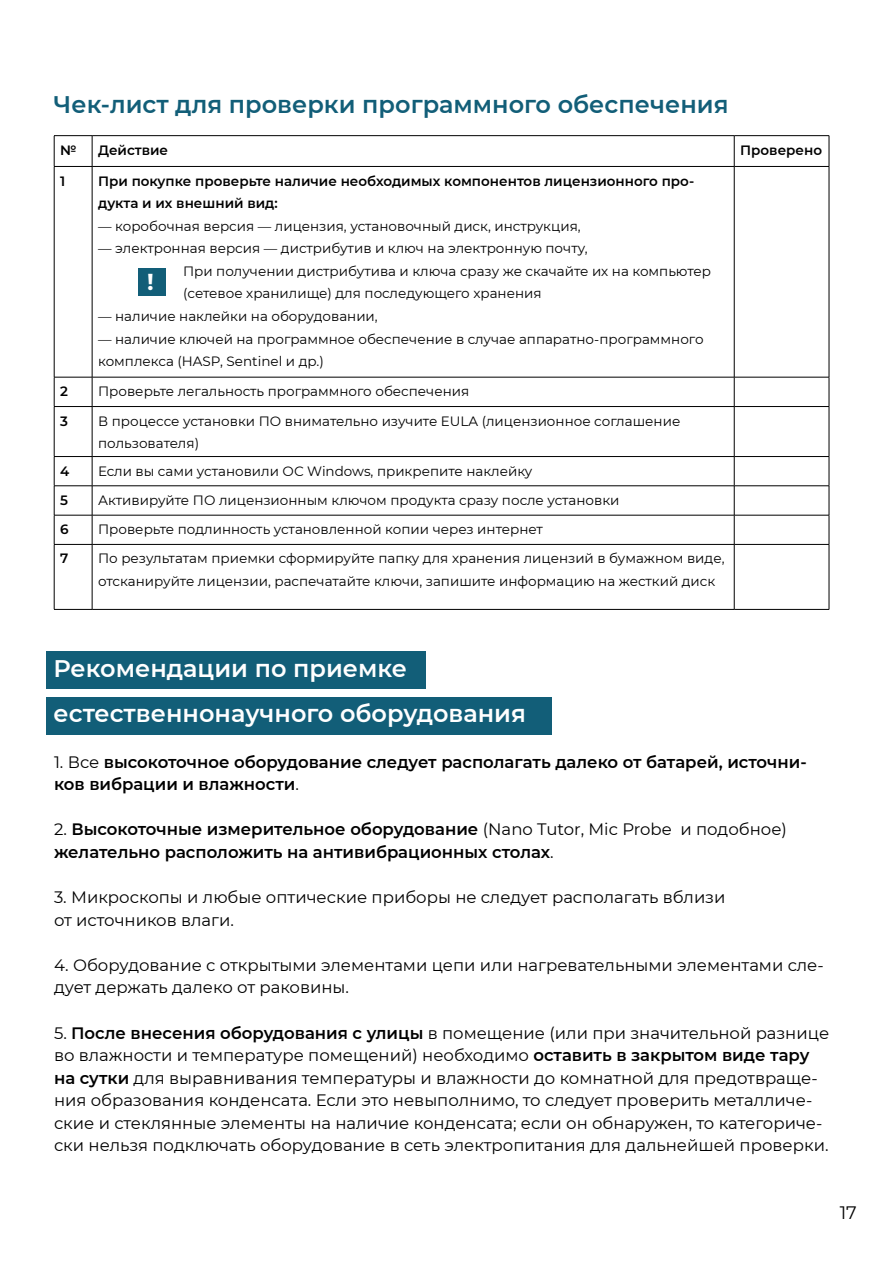
<style>
.page{position:relative;width:893px;height:1263px;background:#fff}
.page>*{position:absolute;margin:0;border:0;box-sizing:border-box;transform-origin:0 0}
.t1{font:600 24px/45.2px "Montserrat";color:#fff}
.t2{font:600 24px "Montserrat";color:#125e78}
.t3{font:700 22.95px "Montserrat";color:#fff}
.t4{font:18px "Montserrat";color:#000}
.t5{font:16.5px/22.5px "Montserrat";color:#000}
.t6{font:600 16.5px/22.5px "Montserrat";color:#000}
.t7{font:13.5px/22.5px "Montserrat";color:#000}
.t8{font:600 13.5px/22.5px "Montserrat";color:#000}
.s1{font-weight:400}
.s2{font-weight:600}
</style>
<div class="page">
<div style="left:46px;top:652px;width:380px;height:37px;background:#125e78"></div>
<div style="left:46px;top:698px;width:505px;height:37px;background:#125e78"></div>
<hr style="left:54px;top:135px;width:38px;height:1px;background:#000">
<hr style="left:54px;top:136px;width:1px;height:30px;background:#000">
<hr style="left:92px;top:135px;width:642px;height:1px;background:#000">
<hr style="left:92px;top:136px;width:1px;height:30px;background:#000">
<hr style="left:734px;top:135px;width:95px;height:1px;background:#000">
<hr style="left:734px;top:136px;width:1px;height:30px;background:#000">
<hr style="left:829px;top:136px;width:1px;height:30px;background:#000">
<hr style="left:54px;top:166px;width:38px;height:1px;background:#000">
<hr style="left:54px;top:167px;width:1px;height:210px;background:#000">
<hr style="left:92px;top:166px;width:642px;height:1px;background:#000">
<hr style="left:92px;top:167px;width:1px;height:210px;background:#000">
<hr style="left:734px;top:166px;width:95px;height:1px;background:#000">
<hr style="left:734px;top:167px;width:1px;height:210px;background:#000">
<hr style="left:829px;top:167px;width:1px;height:210px;background:#000">
<hr style="left:54px;top:377px;width:38px;height:1px;background:#000">
<svg style="left:54px;top:377px;width:1px;height:29px"></svg>
<hr style="left:92px;top:377px;width:642px;height:1px;background:#000">
<svg style="left:92px;top:377px;width:1px;height:29px"></svg>
<hr style="left:734px;top:377px;width:95px;height:1px;background:#000">
<svg style="left:734px;top:377px;width:1px;height:29px"></svg>
<svg style="left:829px;top:377px;width:1px;height:29px"></svg>
<hr style="left:54px;top:406px;width:38px;height:1px;background:#000">
<hr style="left:54px;top:407px;width:1px;height:49px;background:#000">
<hr style="left:92px;top:406px;width:642px;height:1px;background:#000">
<hr style="left:92px;top:407px;width:1px;height:49px;background:#000">
<hr style="left:734px;top:406px;width:95px;height:1px;background:#000">
<hr style="left:734px;top:407px;width:1px;height:49px;background:#000">
<hr style="left:829px;top:407px;width:1px;height:49px;background:#000">
<hr style="left:54px;top:456px;width:38px;height:1px;background:#000">
<hr style="left:92px;top:456px;width:642px;height:1px;background:#000">
<hr style="left:734px;top:456px;width:95px;height:1px;background:#000">
<hr style="left:54px;top:485px;width:38px;height:1px;background:#000">
<hr style="left:92px;top:485px;width:642px;height:1px;background:#000">
<hr style="left:734px;top:485px;width:95px;height:1px;background:#000">
<hr style="left:54px;top:515px;width:38px;height:1px;background:#000">
<svg style="left:54px;top:457px;width:1px;height:87px"></svg>
<hr style="left:92px;top:515px;width:642px;height:1px;background:#000">
<svg style="left:92px;top:457px;width:1px;height:87px"></svg>
<hr style="left:734px;top:515px;width:95px;height:1px;background:#000">
<svg style="left:734px;top:457px;width:1px;height:87px"></svg>
<svg style="left:829px;top:457px;width:1px;height:87px"></svg>
<hr style="left:54px;top:544px;width:38px;height:1px;background:#000">
<hr style="left:54px;top:545px;width:1px;height:64px;background:#000">
<hr style="left:92px;top:544px;width:642px;height:1px;background:#000">
<hr style="left:92px;top:545px;width:1px;height:64px;background:#000">
<hr style="left:734px;top:544px;width:95px;height:1px;background:#000">
<hr style="left:734px;top:545px;width:1px;height:64px;background:#000">
<hr style="left:829px;top:545px;width:1px;height:64px;background:#000">
<hr style="left:54px;top:609px;width:38px;height:1px;background:#000">
<hr style="left:92px;top:609px;width:642px;height:1px;background:#000">
<hr style="left:734px;top:609px;width:95px;height:1px;background:#000">
<div style="left:138px;top:268px;width:27px;height:28px;background:#125e78"></div>
<h1 class="t2" style="left:54px;top:87px;width:676px">Чек-лист для проверки программного обеспечения</h1>
<p class="t8" style="left:60px;top:138px;width:18px">№</p>
<p class="t8" style="left:98px;top:138px;width:72px">Действие</p>
<p class="t8" style="left:740px;top:138px;width:83px">Проверено</p>
<p class="t8" style="left:60px;top:169px;width:7px">1</p>
<p class="t8" style="left:98px;top:169px;width:598px">При покупке проверьте наличие необходимых компонентов лицензионного про&shy;дукта и их внешний вид:</p>
<p class="t7" style="left:98px;top:214px;width:484px">— коробочная версия — лицензия, установочный диск, инструкция,</p>
<p class="t7" style="left:183px;top:237px;width:529px;text-indent:-85px">— электронная версия — дистрибутив и ключ на электронную почту,<br>При получении дистрибутива и ключа сразу же скачайте их на компьютер (сетевое хранилище) для последующего хранения</p>
<p class="t7" style="left:98px;top:304px;width:281px">— наличие наклейки на оборудовании,</p>
<p class="t7" style="left:98px;top:327px;width:607px">— наличие ключей на программное обеспечение в случае аппаратно-программного комплекса (HASP, Sentinel и др.)</p>
<p class="t8" style="left:60px;top:380px;width:9px">2</p>
<p class="t7" style="left:98px;top:380px;width:373px">Проверьте легальность программного обеспечения</p>
<p class="t8" style="left:60px;top:409px;width:9px">3</p>
<p class="t7" style="left:98px;top:409px;width:584px">В процессе установки ПО внимательно изучите EULA (лицензионное соглашение пользователя)</p>
<p class="t8" style="left:60px;top:459px;width:11px">4</p>
<p class="t7" style="left:98px;top:459px;width:436px">Если вы сами установили ОС Windows, прикрепите наклейку</p>
<p class="t8" style="left:60px;top:488px;width:9px">5</p>
<p class="t7" style="left:98px;top:488px;width:523px">Активируйте ПО лицензионным ключом продукта сразу после установки</p>
<p class="t8" style="left:60px;top:518px;width:10px">6</p>
<p class="t7" style="left:98px;top:518px;width:446px">Проверьте подлинность установленной копии через интернет</p>
<p class="t8" style="left:60px;top:547px;width:10px">7</p>
<p class="t7" style="left:98px;top:547px;width:628px">По результатам приемки сформируйте папку для хранения лицензий в бумажном виде, отсканируйте лицензии, распечатайте ключи, запишите информацию на жесткий диск</p>
<h2 class="t3" style="left:147px;top:265px;width:8px">!</h2>
<h1 class="t1" style="left:54px;top:645px;width:474px">Рекомендации по приемке естественнонаучного оборудования</h1>
<p class="t6" style="left:54px;top:750px;width:754px"><span class="s1">1. Все</span> высокоточное оборудование следует располагать далеко от батарей, источни&shy;ков вибрации и влажности<span class="s1">.</span></p>
<p class="t6" style="left:54px;top:817px;width:734px"><span class="s1">2.</span> Высокоточные измерительное оборудование <span class="s1">(Nano Tutor, Mic Probe и подобное) </span>желательно расположить на антивибрационных столах<span class="s1">.</span></p>
<p class="t5" style="left:54px;top:885px;width:673px">3. Микроскопы и любые оптические приборы не следует располагать вблизи от источников влаги.</p>
<p class="t5" style="left:54px;top:953px;width:771px">4. Оборудование с открытыми элементами цепи или нагревательными элементами сле&shy;дует держать далеко от раковины.</p>
<p class="t5" style="left:54px;top:1021px;width:777px">5. <span class="s2">После внесения оборудования с улицы</span> в помещение (или при значительной разнице во влажности и температуре помещений) необходимо <span class="s2">оставить в закрытом виде тару на сутки</span> для выравнивания температуры и влажности до комнатной для предотвраще&shy;ния образования конденсата. Если это невыполнимо, то следует проверить металличе&shy;ские и стеклянные элементы на наличие конденсата; если он обнаружен, то категориче&shy;ски нельзя подключать оборудование в сеть электропитания для дальнейшей проверки.</p>
<h3 class="t4" style="left:840px;top:1200px;width:19px">17</h3>
</div>
